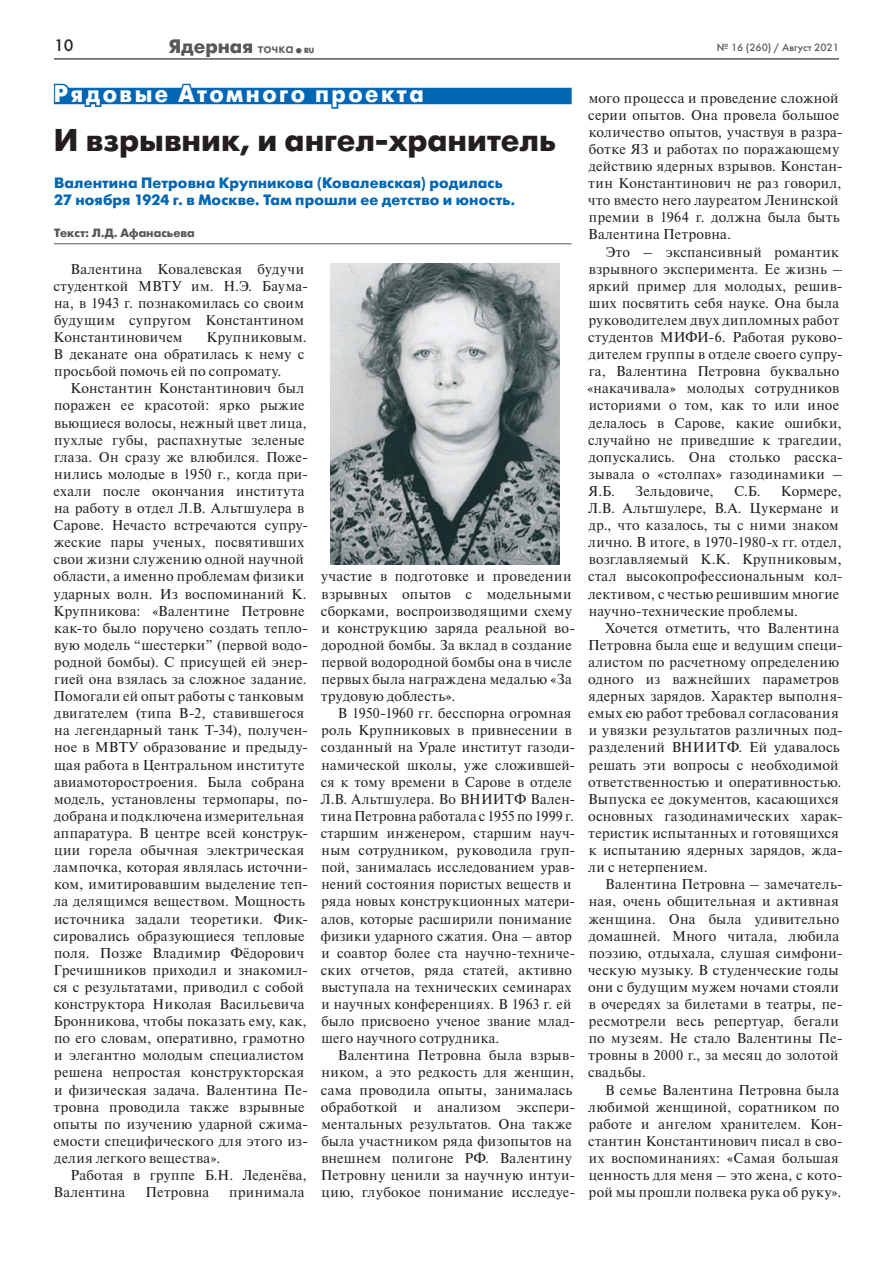
<style>
.page{position:relative;width:893px;height:1263px;background:#fff}
.page>*{position:absolute;margin:0;border:0;box-sizing:border-box;transform-origin:0 0}
.t1{font:700 31.5px "Futuris C";color:#231f20}
.t2{font:700 24px "Futuris C";letter-spacing:.11em;color:#fff;scale:.93 1}
.t3{font:700 19.5px "Futuris C";color:#57585a}
.t4{font:16.5px "Futuris C";color:#231f20}
.t5{font:700 15px/17.1px "Futuris C";letter-spacing:.01em;color:#0166b3}
.t6{font:14.25px/17.1px "Newton I";letter-spacing:.02em;color:#231f20}
.t7{font:700 12px "Futuris C";color:#57585a}
.t8{font:10.5px "Futuris C";color:#57585a}
.s1{font-weight:400;font-size:15px}
.s2{font-size:7.5px}
</style>
<div class="page">
<hr style="left:54px;top:58px;width:785px;height:2px;background:#57585a">
<div style="left:54px;top:88px;width:518px;height:16px;background:#0166b3"></div>
<svg style="left:53px;top:83px;width:254px;height:24px"></svg>
<svg style="left:313px;top:87px;width:112px;height:22px"></svg>
<hr style="left:54px;top:243px;width:518px;height:1px;background:#57585a">
<img style="left:330px;top:264px;width:229px;height:300px">
<p class="t4" style="left:54px;top:36px;width:21px">10</p>
<h3 class="t3" style="left:169px;top:35px;width:147px">Ядерная <span class="s1">точка</span><sub>•</sub><span class="s2">RU</span></h3>
<p class="t8" style="left:717px;top:41px;width:123px">№ 16 (260) / Август 2021</p>
<h2 class="t2" style="left:54px;top:80px;width:399px">Рядовые Атомного проекта</h2>
<p class="t6" style="left:588px;top:89px;width:256px">мого процесса и проведение сложной серии опытов. Она провела большое количество опытов, участвуя в разра&shy;ботке ЯЗ и работах по поражающему действию ядерных взрывов. Констан&shy;тин Константинович не раз говорил, что вместо него лауреатом Ленинской премии в 1964 г. должна была быть Валентина Петровна.</p>
<p class="t6" style="left:587px;top:243px;width:257px;text-indent:18px">Это – экспансивный романтик взрывного эксперимента. Ее жизнь – яркий пример для молодых, решив&shy;ших посвятить себя науке. Она была руководителем двух дипломных работ студентов МИФИ-6. Работая руково&shy;дителем группы в отделе своего супру&shy;га, Валентина Петровна буквально «накачивала» молодых сотрудников историями о том, как то или иное делалось в Сарове, какие ошибки, случайно не приведшие к трагедии, допускались. Она столько расска&shy;зывала о «столпах» газодинамики –<br>Я.Б.</p>
<h1 class="t1" style="left:54px;top:122px;width:504px">И взрывник, и ангел-хранитель</h1>
<p class="t5" style="left:54px;top:175px;width:463px">Валентина Петровна Крупникова (Ковалевская) родилась<br>27 ноября 1924 г. в Москве. Там прошли ее детство и юность.</p>
<p class="t7" style="left:54px;top:227px;width:142px">Текст: Л.Д. Афанасьева</p>
<p class="t6" style="left:53px;top:260px;width:256px;text-indent:17px">Валентина Ковалевская будучи студенткой МВТУ им. Н.Э. Баума&shy;на, в 1943 г. познакомилась со своим будущим супругом Константином<br>Константиновичем</p>
<p class="t6" style="left:54px;top:329px;width:255px;text-indent:153px">Крупниковым.<br>В деканате она обратилась к нему с просьбой помочь ей по сопромату.</p>
<p class="t6" style="left:53px;top:380px;width:256px;text-indent:17px">Константин Константинович был поражен ее красотой: ярко рыжие вьющиеся волосы, нежный цвет лица, пухлые губы, распахнутые зеленые глаза. Он сразу же влюбился. Поже&shy;нились молодые в 1950 г., когда при&shy;ехали после окончания института на работу в отдел Л.В. Альтшулера в Сарове. Нечасто встречаются супру&shy;жеские пары ученых, посвятивших свои жизни служению одной научной области, а именно проблемам физики ударных волн. Из воспоминаний К.<br>Крупникова: «Валентине Петровне как-то было поручено создать тепло&shy;вую модель “шестерки” (первой водо&shy;родной бомбы). С присущей ей энер&shy;гией она взялась за сложное задание.<br>Помогали ей опыт работы с танковым двигателем (типа В-2, ставившегося на легендарный танк Т-34), получен&shy;ное в МВТУ образование и предыду&shy;щая работа в Центральном институте авиамоторостроения. Была собрана модель, установлены термопары, по&shy;добрана и подключена измерительная аппаратура. В центре всей конструк&shy;ции горела обычная электрическая лампочка, которая являлась источни&shy;ком, имитировавшим выделение теп&shy;ла делящимся веществом. Мощность источника задали теоретики. Фик&shy;сировались образующиеся тепловые поля. Позже Владимир Фёдорович Гречишников приходил и знакомил&shy;ся с результатами, приводил с собой конструктора Николая Васильевича Бронникова, чтобы показать ему, как, по его словам, оперативно, грамотно и элегантно молодым специалистом решена непростая конструкторская и физическая задача. Валентина Пе&shy;тровна проводила также взрывные опыты по изучению ударной сжима&shy;емости специфического для этого из&shy;делия легкого вещества».</p>
<p class="t6" style="left:54px;top:1167px;width:255px;text-indent:17px">Работая в группе Б.Н. Леденёва,<br>Валентина</p>
<p class="t6" style="left:635px;top:483px;width:80px">Зельдовиче,</p>
<p class="t6" style="left:734px;top:483px;width:28px">С.Б.</p>
<p class="t6" style="left:588px;top:483px;width:256px;text-indent:193px">Кормере,<br>Л.В. Альтшулере, В.А. Цукермане и др., что казалось, ты с ними знаком лично. В итоге, в 1970-1980-х гг. отдел, возглавляемый К.К. Крупниковым, стал высокопрофессиональным кол&shy;лективом, с честью решившим многие научно-технические проблемы.</p>
<p class="t6" style="left:588px;top:620px;width:256px;text-indent:17px">Хочется отметить, что Валентина Петровна была еще и ведущим специ&shy;алистом по расчетному определению одного из важнейших параметров ядерных зарядов. Характер выполня&shy;емых ею работ требовал согласования и увязки результатов различных под&shy;разделений ВНИИТФ. Ей удавалось решать эти вопросы с необходимой ответственностью и оперативностью.<br>Выпуска ее документов, касающихся основных газодинамических харак&shy;теристик испытанных и готовящихся к испытанию ядерных зарядов, жда&shy;ли с нетерпением.</p>
<p class="t6" style="left:588px;top:876px;width:256px;text-indent:17px">Валентина Петровна – замечатель&shy;ная, очень общительная и активная женщина. Она была удивительно домашней. Много читала, любила поэзию, отдыхала, слушая симфони&shy;ческую музыку. В студенческие годы они с будущим мужем ночами стояли в очередях за билетами в театры, пе&shy;ресмотрели весь репертуар, бегали по музеям. Не стало Валентины Пе&shy;тровны в 2000 г., за месяц до золотой свадьбы.</p>
<p class="t6" style="left:588px;top:1081px;width:256px;text-indent:17px">В семье Валентина Петровна была любимой женщиной, соратником по работе и ангелом хранителем. Кон&shy;стантин Константинович писал в сво&shy;их воспоминаниях: «Самая большая ценность для меня – это жена, с кото&shy;рой мы прошли полвека рука об руку».</p>
<p class="t6" style="left:321px;top:568px;width:256px">участие в подготовке и проведении взрывных опытов с модельными сборками, воспроизводящими схему и конструкцию заряда реальной во&shy;дородной бомбы. За вклад в создание первой водородной бомбы она в числе первых была награждена медалью «За трудовую доблесть».</p>
<p class="t6" style="left:321px;top:705px;width:256px;text-indent:17px">В 1950-1960 гг. бесспорна огромная роль Крупниковых в привнесении в созданный на Урале институт газоди&shy;намической школы, уже сложившей&shy;ся к тому времени в Сарове в отделе Л.В. Альтшулера. Во ВНИИТФ Вален&shy;тина Петровна работала с 1955 по 1999 г. старшим инженером, старшим науч&shy;ным сотрудником, руководила груп&shy;пой, занималась исследованием урав&shy;нений состояния пористых веществ и ряда новых конструкционных матери&shy;алов, которые расширили понимание физики ударного сжатия. Она – автор и соавтор более ста научно-техниче&shy;ских отчетов, ряда статей, активно выступала на технических семинарах и научных конференциях. В 1963 г. ей было присвоено ученое звание млад&shy;шего научного сотрудника.</p>
<p class="t6" style="left:321px;top:1047px;width:256px;text-indent:17px">Валентина Петровна была взрыв&shy;ником, а это редкость для женщин, сама проводила опыты, занималась обработкой и анализом экспери&shy;ментальных результатов. Она также была участником ряда физопытов на внешнем полигоне РФ. Валентину Петровну ценили за научную интуи&shy;цию, глубокое понимание исследуе-</p>
<p class="t6" style="left:145px;top:1184px;width:65px">Петровна</p>
<p class="t6" style="left:229px;top:1184px;width:77px">принимала</p>
</div>
